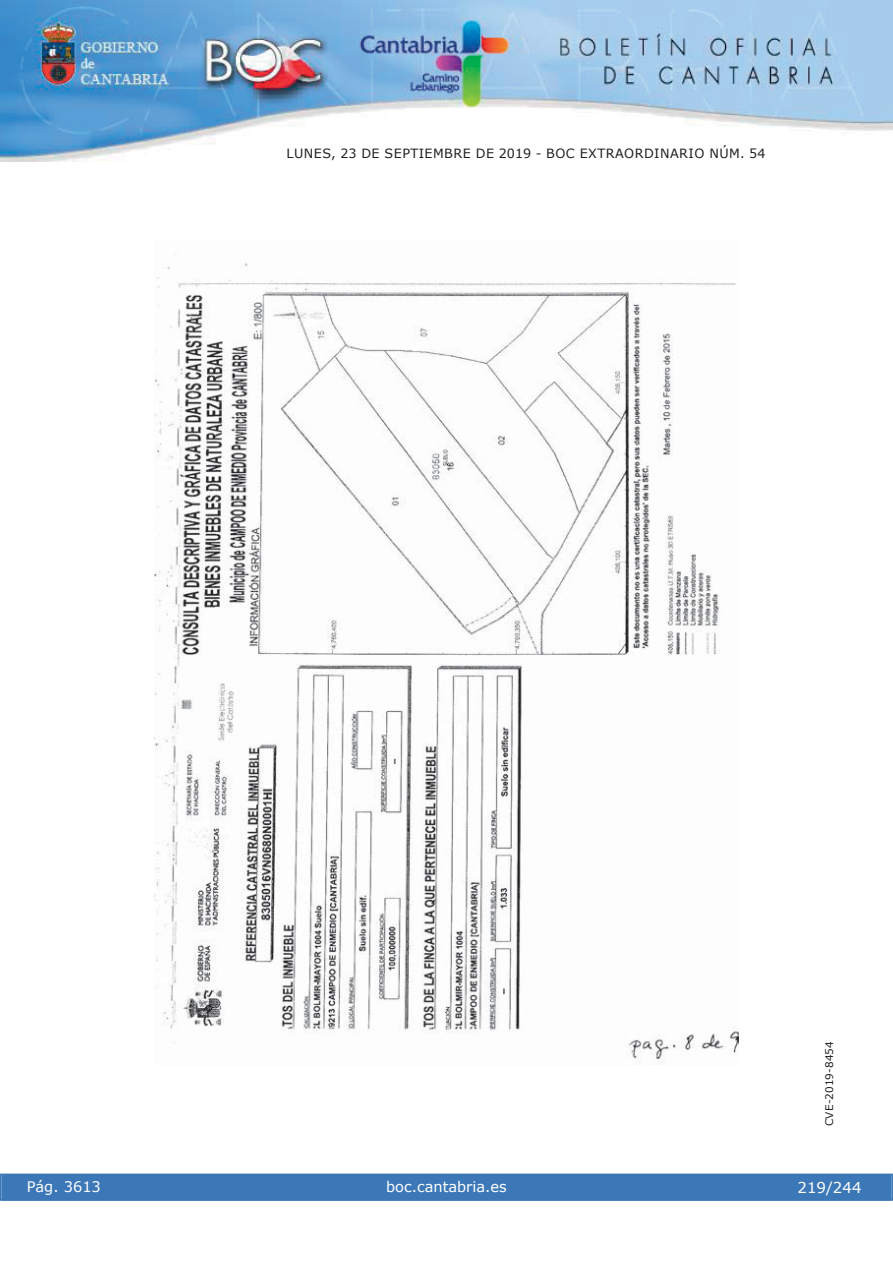
<style>
.page{position:relative;width:893px;height:1263px;background:#fff}
.page>*{position:absolute;margin:0;border:0;box-sizing:border-box;transform-origin:0 0}
.t1{font:15px "Verdana";color:#fff}
.t2{font:14.55px "Verdana";color:#fff}
.t3{font:12.75px "Verdana";letter-spacing:.035em;color:#231f20}
.t4{font:10.5px "Verdana";color:#231f20}
</style>
<div class="page">
<img style="left:0;top:0;width:893px;height:161px">
<div style="left:1px;top:1174px;width:890px;height:27px;background:#3c78b7"></div>
<div style="left:0;top:1174px;width:893px;height:27px;border:1px solid #3c78b7"></div>
<img style="left:155px;top:263px;width:583px;height:802px">
<p class="t3" style="left:287px;top:145px;width:480px">LUNES, 23 DE SEPTIEMBRE DE 2019 - BOC EXTRAORDINARIO NÚM. 54</p>
<p class="t2" style="left:27px;top:1177px;width:76px">Pág. 3613</p>
<p class="t2" style="left:386px;top:1178px;width:122px">boc.cantabria.es</p>
<p class="t4" style="left:823px;top:1126px;width:87px;rotate:-90deg">CVE-2019-8454</p>
<p class="t1" style="left:797px;top:1178px;width:66px">219/244</p>
</div>
